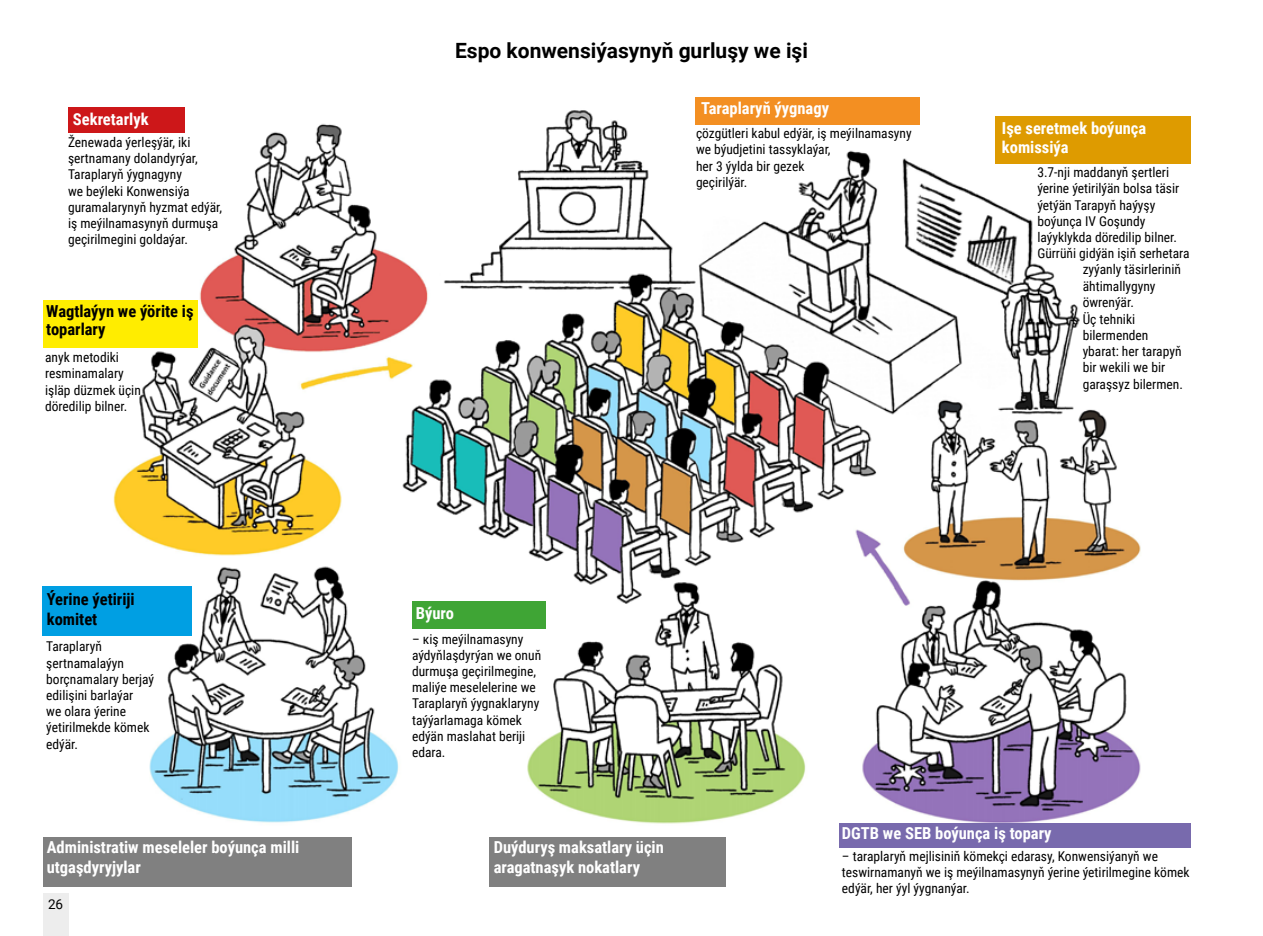
<style>
.page{position:relative;width:1263px;height:936px;background:#fff}
.page>*{position:absolute;margin:0;border:0;box-sizing:border-box;transform-origin:0 0}
.t1{font:700 21px "Roboto";color:#000}
.t2{font:700 16.5px/19.8px "Roboto Condensed";color:#fff}
.t3{font:700 16.5px/18px "Roboto Condensed";color:#000}
.t4{font:13.5px/16.2px "Roboto Condensed";color:#000}
.t5{font:13.5px "Roboto";color:#000}
</style>
<div class="page">
<div style="left:43px;top:893px;width:26px;height:42px;background:#ededed"></div>
<img style="left:66px;top:107px;width:1075px;height:717px">
<div style="left:412px;top:601px;width:133px;height:27px;background:#3fa535"></div>
<div style="left:68px;top:108px;width:117px;height:25px;background:#cd1719"></div>
<div style="left:43px;top:300px;width:154px;height:48px;background:#ffed00"></div>
<div style="left:43px;top:586px;width:149px;height:49px;background:#009fe3"></div>
<div style="left:43px;top:837px;width:308px;height:50px;background:#808080"></div>
<div style="left:490px;top:837px;width:236px;height:50px;background:#808080"></div>
<div style="left:839px;top:823px;width:352px;height:24px;background:#786aad"></div>
<div style="left:995px;top:116px;width:196px;height:48px;background:#de9b00"></div>
<div style="left:695px;top:97px;width:225px;height:28px;background:#f38f22"></div>
<p class="t2" style="left:73px;top:108px;width:77px">Sekretarlyk</p>
<p class="t4" style="left:68px;top:133px;width:156px">Ženewada ýerleşýär, iki şertnamany dolandyrýar,<br>Taraplaryň ýygnagyny<br>we beýleki Konwensiýa guramalarynyň hyzmat edýär, iş meýilnamasynyň durmuşa geçirilmegini goldaýar.</p>
<p class="t3" style="left:46px;top:302px;width:149px">Wagtlaýyn we ýörite iş toparlary</p>
<p class="t4" style="left:45px;top:349px;width:97px">anyk metodiki resminamalary işläp düzmek üçin döredilip bilner.</p>
<p class="t3" style="left:47px;top:588px;width:90px;line-height:19.8px">Ýerine ýetiriji komitet</p>
<p class="t4" style="left:46px;top:637px;width:109px">Taraplaryň şertnamalaýyn borçnamalary berjaý edilişini barlaýar<br>we olara ýerine ýetirilmekde kömek edýär.</p>
<h1 class="t1" style="left:455px;top:36px;width:354px">Espo konwensiýasynyň gurluşy we işi</h1>
<p class="t2" style="left:701px;top:98px;width:129px">Taraplaryň ýygnagy</p>
<p class="t4" style="left:696px;top:125px;width:217px">çözgütleri kabul edýär, iş meýilnamasyny we býudjetini tassyklaýar,<br>her 3 ýylda bir gezek<br>geçirilýär.</p>
<p class="t2" style="left:416px;top:602px;width:40px">Býuro</p>
<p class="t4" style="left:412px;top:630px;width:131px">– кiş meýilnamasyny aýdyňlaşdyrýan we onuň durmuşa geçirilmegine, maliýe meselelerine we<br>Taraplaryň ýygnaklaryny taýýarlamaga kömek edýän maslahat beriji edara.</p>
<p class="t2" style="left:1002px;top:117px;width:146px">Işe seretmek boýunça komissiýa</p>
<p class="t4" style="left:1037px;top:164px;width:133px">3.7-nji maddanyň şertleri</p>
<p class="t4" style="left:1037px;top:180px;width:143px">ýerine ýetirilýän bolsa täsir</p>
<p class="t4" style="left:1037px;top:196px;width:120px">ýetýän Tarapyň haýyşy</p>
<p class="t4" style="left:1037px;top:212px;width:110px">boýunça IV Goşundy</p>
<p class="t4" style="left:1037px;top:228px;width:141px">laýyklykda döredilip bilner.</p>
<p class="t4" style="left:1037px;top:245px;width:154px">Gürrüňi gidýän işiň serhetara</p>
<p class="t4" style="left:1083px;top:261px;width:100px">zyýanly täsirleriniň</p>
<p class="t4" style="left:1083px;top:277px;width:74px">ähtimallygyny</p>
<p class="t4" style="left:1083px;top:293px;width:53px">öwrenýär.</p>
<p class="t4" style="left:1083px;top:310px;width:102px">Üç tehniki bilermenden ybarat: her tarapyň bir wekili we bir garaşsyz bilermen.</p>
<p class="t2" style="left:47px;top:836px;width:254px">Administratiw meseleler boýunça milli utgaşdyryjylar</p>
<p class="t2" style="left:494px;top:836px;width:172px">Duýduryş maksatlary üçin aragatnaşyk nokatlary</p>
<p class="t5" style="left:48px;top:894px;width:17px">26</p>
<p class="t2" style="left:842px;top:822px;width:211px">DGTB we SEB boýunça iş topary</p>
<p class="t4" style="left:842px;top:847px;width:349px">– taraplaryň mejlisiniň kömekçi edarasy, Konwensiýanyň we teswirnamanyň we iş meýilnamasynyň ýerine ýetirilmegine kömek edýär, her ýyl ýygnanýar.</p>
</div>
